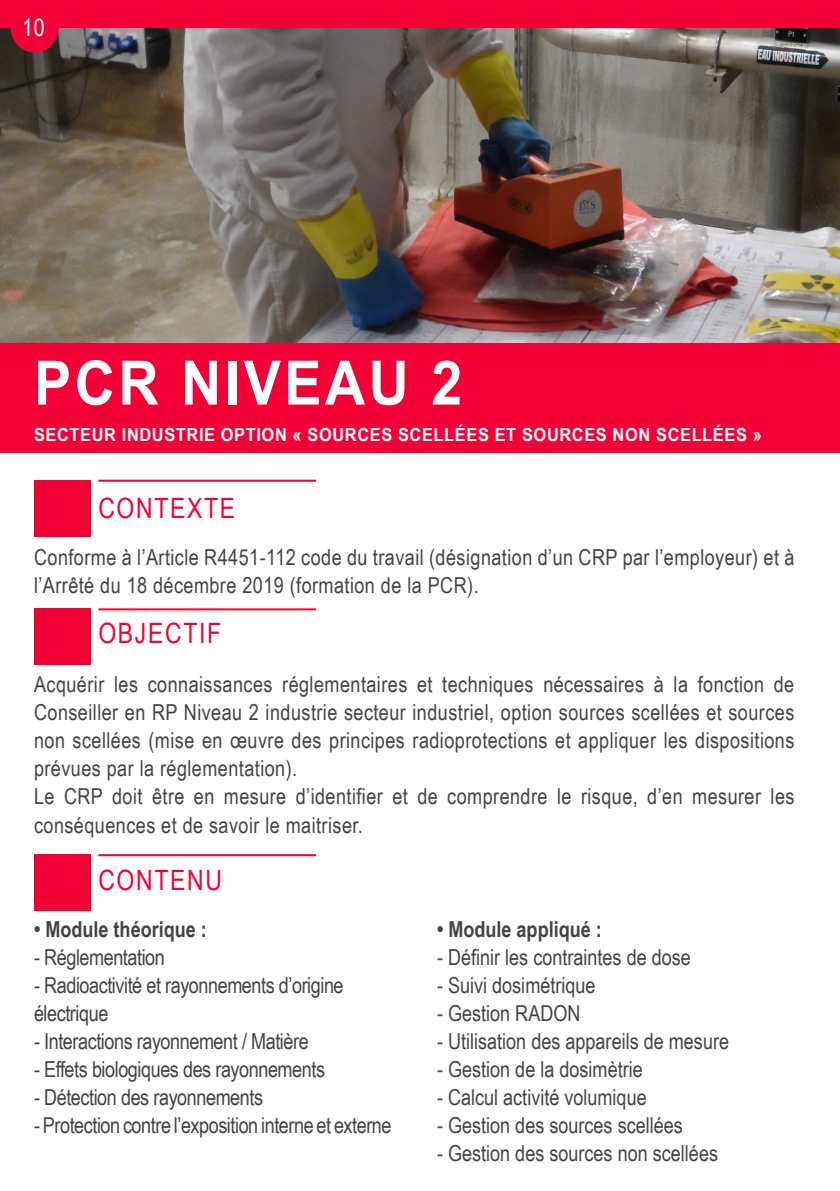
<style>
.page{position:relative;width:840px;height:1191px;background:#fff}
.page>*{position:absolute;margin:0;border:0;box-sizing:border-box;transform-origin:0 0}
.t1{font:700 61.2px "Arial Narrow";letter-spacing:.05em;color:#fff;scale:1.11 1}
.t2{font:28px "Arial Narrow";letter-spacing:.06em;color:#f20036}
.t3{font:24px "Arial Narrow";color:#fff}
.t4{font:22px/28px "Arial Narrow";letter-spacing:.02em;color:#414445}
.t5{font:22px/28px "Arial Narrow";letter-spacing:-.02em;color:#414445}
.t6{font:22px "Arial Narrow";color:#414445}
.t7{font:700 22px "Arial Narrow";color:#414445}
.t8{font:700 18px "Arial Narrow";letter-spacing:.03em;color:#fff;scale:1.11 1}
</style>
<div class="page">
<img style="left:0;top:28px;width:839px;height:315px">
<div style="left:0;top:343px;width:839px;height:110px;background:#f20036"></div>
<div style="left:34px;top:480px;width:57px;height:56px;background:#f20036"></div>
<hr style="left:98px;top:480px;width:218px;height:2px;background:#f20036">
<div style="left:34px;top:608px;width:57px;height:57px;background:#f20036"></div>
<hr style="left:98px;top:608px;width:218px;height:2px;background:#f20036">
<div style="left:34px;top:854px;width:57px;height:57px;background:#f20036"></div>
<hr style="left:98px;top:854px;width:218px;height:2px;background:#f20036">
<div style="left:0;top:0;width:839px;height:28px;background:#f20036"></div>
<div style="left:10px;top:1px;width:49px;height:52px;background:#f20036;border-radius:50%"></div>
<p class="t3" style="left:22px;top:10px;width:24px">10</p>
<h1 class="t1" style="left:34px;top:337px;width:387px">PCR NIVEAU 2</h1>
<p class="t8" style="left:34px;top:420px;width:656px">SECTEUR INDUSTRIE OPTION « SOURCES SCELLÉES ET SOURCES NON SCELLÉES »</p>
<p class="t2" style="left:98px;top:487px;width:138px">CONTEXTE</p>
<p class="t4" style="left:34px;top:542px;width:761px">Conforme à l’Article R4451-112 code du travail (désignation d’un CRP par l’employeur) et à l’Arrêté du 18 décembre 2019 (formation de la PCR).</p>
<p class="t2" style="left:98px;top:613px;width:124px">OBJECTIF</p>
<p class="t4" style="left:34px;top:670px;width:761px">Acquérir les connaissances réglementaires et techniques nécessaires à la fonction de Conseiller en RP Niveau 2 industrie secteur industriel, option sources scellées et sources non scellées (mise en œuvre des principes radioprotections et appliquer les dispositions prévues par la réglementation).<br>Le CRP doit être en mesure d’identifier et de comprendre le risque, d’en mesurer les conséquences et de savoir le maitriser.</p>
<p class="t2" style="left:98px;top:859px;width:125px">CONTENU</p>
<p class="t7" style="left:34px;top:913px;width:174px">• Module théorique :</p>
<p class="t5" style="left:34px;top:942px;width:132px">- Réglementation</p>
<p class="t5" style="left:34px;top:970px;width:311px">- Radioactivité et rayonnements d’origine électrique</p>
<p class="t5" style="left:34px;top:1026px;width:276px">- Interactions rayonnement / Matière</p>
<p class="t5" style="left:34px;top:1054px;width:292px">- Effets biologiques des rayonnements</p>
<p class="t5" style="left:34px;top:1082px;width:230px">- Détection des rayonnements</p>
<p class="t5" style="left:34px;top:1110px;width:359px">- Protection contre l’exposition interne et externe</p>
<p class="t7" style="left:437px;top:913px;width:166px">• Module appliqué :</p>
<p class="t6" style="left:437px;top:941px;width:255px">- Définir les contraintes de dose</p>
<p class="t6" style="left:437px;top:969px;width:160px">- Suivi dosimétrique</p>
<p class="t6" style="left:437px;top:997px;width:145px">- Gestion RADON</p>
<p class="t6" style="left:437px;top:1025px;width:293px">- Utilisation des appareils de mesure</p>
<p class="t6" style="left:437px;top:1053px;width:207px">- Gestion de la dosimètrie</p>
<p class="t6" style="left:437px;top:1081px;width:211px">- Calcul activité volumique</p>
<p class="t6" style="left:437px;top:1109px;width:247px">- Gestion des sources scellées</p>
<p class="t6" style="left:437px;top:1137px;width:282px">- Gestion des sources non scellées</p>
</div>
